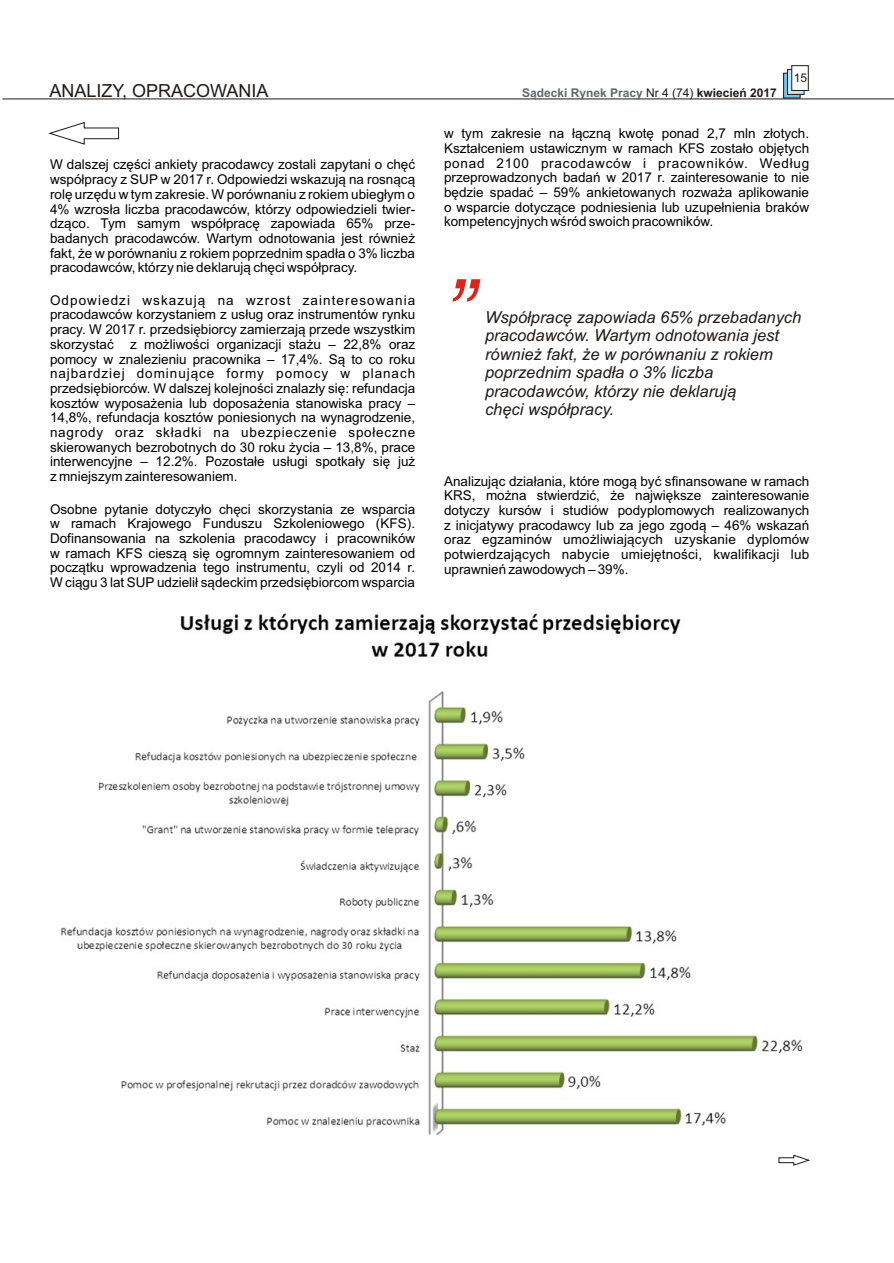
<style>
.page{position:relative;width:894px;height:1263px;background:#fff}
.page>*{position:absolute;margin:0;border:0;box-sizing:border-box;transform-origin:0 0}
.t1{font:italic 91.5px "Arial";color:#d9261c}
.t2{font:18px "Arial";color:#1f1a17}
.t3{font:italic 16.5px/18.5px "Arial";color:#1f1a17}
.t4{font:13.5px/14.7px "Arial";color:#000}
.t5{font:13.5px "Arial";letter-spacing:.055em;color:#000}
.t6{font:700 12px "Arial";color:#5e696e}
.t7{font:12px "Arial";color:#1f1a17}
.s1{font-weight:400;color:#1f1a17}
.s2{color:#1f1a17}
</style>
<div class="page">
<img style="left:61px;top:613px;width:742px;height:545px">
<div style="left:783px;top:73px;width:17px;height:25px;background:#75c4f0;border:1px solid #1f1a17"></div>
<svg style="left:787px;top:69px;width:17px;height:26px"></svg>
<div style="left:792px;top:66px;width:16px;height:25px;background:#fff"></div>
<hr style="left:2px;top:99px;width:892px;height:1px;background:#1f1a17">
<svg style="left:779px;top:1155px;width:31px;height:11px"></svg>
<svg style="left:49px;top:122px;width:70px;height:23px"></svg>
<h2 class="t2" style="left:50px;top:84px;width:221px">ANALIZY, OPRACOWANIA</h2>
<p class="t6" style="left:522px;top:88px;width:256px">S¹decki Rynek Pracy <span class="s1">Nr 4 (74)</span> <span class="s2">kwiecieñ 2017</span></p>
<p class="t7" style="left:794px;top:73px;width:15px">15</p>
<p class="t4" style="left:444px;top:127px;width:367px">w tym zakresie na ³¹czn¹ kwotê ponad 2,7 mln z³otych.<br>Kszta³ceniem ustawicznym w ramach KFS zosta³o objêtych</p>
<p class="t4" style="left:50px;top:159px;width:367px">W dalszej czêœci ankiety pracodawcy zostali zapytani o chêæ</p>
<p class="t5" style="left:444px;top:158px;width:367px">ponad 2100 pracodawców i pracowników. Wed³ug</p>
<p class="t4" style="left:50px;top:173px;width:367px">wspó³pracy z SUP w 2017 r. Odpowiedzi wskazuj¹ na rosn¹c¹</p>
<p class="t4" style="left:444px;top:171px;width:367px">przeprowadzonych badañ w 2017 r. zainteresowanie to nie</p>
<p class="t4" style="left:50px;top:188px;width:367px">rolê urzêdu w tym zakresie. W porównaniu z rokiem ubieg³ym o</p>
<p class="t4" style="left:444px;top:186px;width:367px">bêdzie spadaæ – 59% ankietowanych rozwa¿a aplikowanie</p>
<p class="t4" style="left:50px;top:203px;width:367px">4% wzros³a liczba pracodawców, którzy odpowiedzieli twier-</p>
<p class="t4" style="left:444px;top:201px;width:367px">o wsparcie dotycz¹ce podniesienia lub uzupe³nienia braków</p>
<p class="t4" style="left:50px;top:217px;width:367px">dz¹co. Tym samym wspó³pracê zapowiada 65% prze-</p>
<p class="t4" style="left:444px;top:216px;width:271px">kompetencyjnych wœród swoich pracowników.</p>
<p class="t4" style="left:50px;top:232px;width:367px;text-align:justify">badanych pracodawców. Wartym odnotowania jest równie¿ fakt, ¿e w porównaniu z rokiem poprzednim spad³a o 3% liczba pracodawców, którzy nie deklaruj¹ chêci wspó³pracy.</p>
<p class="t4" style="left:50px;top:294px;width:367px;text-align:justify">Odpowiedzi wskazuj¹ na wzrost zainteresowania pracodawców korzystaniem z us³ug oraz instrumentów rynku pracy. W 2017 r. przedsiêbiorcy zamierzaj¹ przede wszystkim skorzystaæ z mo¿liwoœci organizacji sta¿u – 22,8% oraz pomocy w znalezieniu pracownika – 17,4%. S¹ to co roku najbardziej dominuj¹ce formy pomocy w planach przedsiêbiorców. W dalszej kolejnoœci znalaz³y siê: refundacja kosztów wyposa¿enia lub doposa¿enia stanowiska pracy – 14,8%, refundacja kosztów poniesionych na wynagrodzenie, nagrody oraz sk³adki na ubezpieczenie spo³eczne skierowanych bezrobotnych do 30 roku ¿ycia – 13,8%, prace interwencyjne – 12.2%. Pozosta³e us³ugi spotka³y siê ju¿ z mniejszym zainteresowaniem.</p>
<h1 class="t1" style="left:490px;top:302px;width:32px;rotate:-180deg">“</h1>
<p class="t3" style="left:485px;top:309px;width:318px">Wspó³pracê zapowiada 65% przebadanych pracodawców. Wartym odnotowania jest równie¿ fakt, ¿e w porównaniu z rokiem poprzednim spad³a o 3% liczba pracodawców, którzy nie deklaruj¹<br>chêci wspó³pracy.</p>
<p class="t4" style="left:444px;top:475px;width:367px">Analizuj¹c dzia³ania, które mog¹ byæ sfinansowane w ramach<br>KRS, mo¿na stwierdziæ, ¿e najwiêksze zainteresowanie</p>
<p class="t4" style="left:50px;top:503px;width:367px">Osobne pytanie dotyczy³o chêci skorzystania ze wsparcia</p>
<p class="t4" style="left:444px;top:504px;width:367px">dotyczy kursów i studiów podyplomowych realizowanych</p>
<p class="t4" style="left:50px;top:517px;width:367px">w ramach Krajowego Funduszu Szkoleniowego (KFS).</p>
<p class="t4" style="left:444px;top:519px;width:367px">z inicjatywy pracodawcy lub za jego zgod¹ – 46% wskazañ</p>
<p class="t4" style="left:50px;top:532px;width:367px">Dofinansowania na szkolenia pracodawcy i pracowników</p>
<p class="t4" style="left:444px;top:534px;width:367px">oraz egzaminów umo¿liwiaj¹cych uzyskanie dyplomów</p>
<p class="t4" style="left:50px;top:547px;width:367px">w ramach KFS ciesz¹ siê ogromnym zainteresowaniem od</p>
<p class="t4" style="left:444px;top:548px;width:367px">potwierdzaj¹cych nabycie umiejêtnoœci, kwalifikacji lub</p>
<p class="t4" style="left:50px;top:561px;width:367px">pocz¹tku wprowadzenia tego instrumentu, czyli od 2014 r.</p>
<p class="t4" style="left:444px;top:563px;width:186px">uprawnieñ zawodowych – 39%.</p>
<p class="t4" style="left:50px;top:576px;width:367px">W ci¹gu 3 lat SUP udzieli³ s¹deckim przedsiêbiorcom wsparcia</p>
</div>
